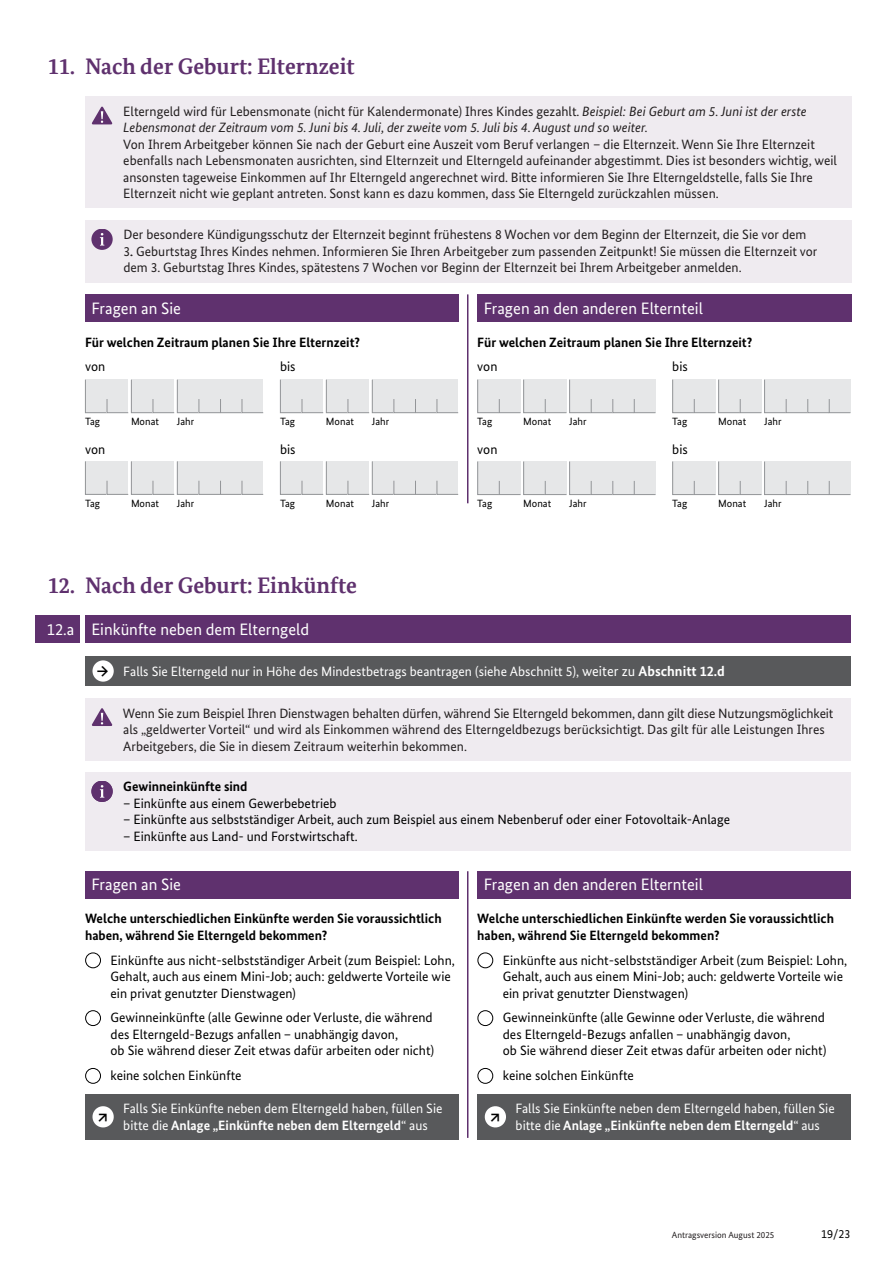
<style>
.page{position:relative;width:893px;height:1263px;background:#fff}
.page>*{position:absolute;margin:0;border:0;box-sizing:border-box;transform-origin:0 0}
.t1{font:700 22.5px "Bundes Serif Office";color:#5f316e}
.t2{font:16.5px "Bundes Sans";color:#fff}
.t3{font:700 15px "Bundes Sans";color:#000}
.t4{font:13.5px/16.5px "Bundes Sans";color:#231f20}
.t5{font:13.5px/16.5px "Bundes Sans";color:#000}
.t6{font:700 13.5px/16.5px "Bundes Sans";color:#000}
.t7{font:13.5px "Bundes Sans";color:#fff}
.t8{font:italic 13.5px/16.5px "Bundes Sans";color:#231f20}
.t9{font:700 13.5px "Bundes Sans";color:#fff}
.t10{font:12px "Bundes Sans";color:#000}
.t11{font:10.5px "Bundes Sans";color:#000}
.t12{font:9px "Bundes Sans";color:#231f20}
.s1{font-style:normal}
.s2{font-size:14.25px}
.s3{font-weight:700;font-size:14.25px}
.s4{font-weight:400}
</style>
<div class="page">
<div style="left:85px;top:97px;width:766px;height:111px;background:#efebf0"></div>
<div style="left:85px;top:220px;width:766px;height:63px;background:#efebf0"></div>
<svg style="left:92px;top:107px;width:20px;height:17px"></svg>
<div style="left:92px;top:229px;width:20px;height:20px;background:#5f316e;border-radius:50%"></div>
<svg style="left:100px;top:233px;width:4px;height:13px"></svg>
<div style="left:85px;top:294px;width:373px;height:27px;background:#5f316e"></div>
<svg style="left:85px;top:379px;width:179px;height:34px;background:#e2e3e4"></svg>
<svg style="left:280px;top:379px;width:179px;height:34px;background:#e2e3e4"></svg>
<svg style="left:85px;top:461px;width:179px;height:34px;background:#e2e3e4"></svg>
<svg style="left:280px;top:461px;width:179px;height:34px;background:#e2e3e4"></svg>
<div style="left:477px;top:294px;width:374px;height:27px;background:#5f316e"></div>
<svg style="left:477px;top:379px;width:179px;height:34px;background:#e2e3e4"></svg>
<svg style="left:672px;top:379px;width:179px;height:34px;background:#e2e3e4"></svg>
<svg style="left:477px;top:461px;width:179px;height:34px;background:#e2e3e4"></svg>
<svg style="left:672px;top:461px;width:179px;height:34px;background:#e2e3e4"></svg>
<hr style="left:467px;top:294px;width:1px;height:209px;background:#5f316e">
<div style="left:85px;top:615px;width:765px;height:27px;background:#5f316e"></div>
<div style="left:85px;top:656px;width:765px;height:30px;background:#58595b"></div>
<div style="left:36px;top:615px;width:44px;height:27px;background:#5f316e"></div>
<div style="left:92px;top:660px;width:22px;height:22px;background:#fff;border-radius:50%"></div>
<div style="left:85px;top:871px;width:373px;height:27px;background:#5f316e"></div>
<div style="left:85px;top:1094px;width:373px;height:45px;background:#58595b"></div>
<div style="left:85px;top:952px;width:16px;height:16px;border:1px solid #000;border-radius:50%"></div>
<div style="left:85px;top:1010px;width:16px;height:16px;border:1px solid #000;border-radius:50%"></div>
<div style="left:85px;top:1068px;width:16px;height:16px;border:1px solid #000;border-radius:50%"></div>
<div style="left:477px;top:871px;width:373px;height:27px;background:#5f316e"></div>
<div style="left:477px;top:1094px;width:373px;height:45px;background:#58595b"></div>
<hr style="left:467px;top:871px;width:1px;height:267px;background:#5f316e">
<div style="left:477px;top:952px;width:16px;height:16px;border:1px solid #000;border-radius:50%"></div>
<div style="left:477px;top:1010px;width:16px;height:16px;border:1px solid #000;border-radius:50%"></div>
<div style="left:477px;top:1068px;width:16px;height:16px;border:1px solid #000;border-radius:50%"></div>
<div style="left:85px;top:698px;width:765px;height:62px;background:#efebf0"></div>
<div style="left:85px;top:772px;width:765px;height:79px;background:#efebf0"></div>
<svg style="left:92px;top:708px;width:20px;height:18px"></svg>
<div style="left:92px;top:781px;width:20px;height:20px;background:#5f316e;border-radius:50%"></div>
<svg style="left:100px;top:785px;width:4px;height:13px"></svg>
<svg style="left:92px;top:1106px;width:22px;height:22px"></svg>
<svg style="left:484px;top:1106px;width:22px;height:22px"></svg>
<h1 class="t1" style="left:48px;top:53px;width:309px">11. Nach der Geburt: Elternzeit</h1>
<p class="t8" style="left:123px;top:102px;width:685px"><span class="s1">Elterngeld wird für Lebensmonate (nicht für Kalendermonate) Ihres Kindes gezahlt.</span> Beispiel: Bei Geburt am 5. Juni ist der erste<br>Lebensmonat der Zeitraum vom 5. Juni bis 4. Juli, der zweite vom 5. Juli bis 4. August und so weiter.</p>
<p class="t4" style="left:123px;top:136px;width:715px">Von Ihrem Arbeitgeber können Sie nach der Geburt eine Auszeit vom Beruf verlangen – die Elternzeit. Wenn Sie Ihre Elternzeit ebenfalls nach Lebensmonaten ausrichten, sind Elternzeit und Elterngeld aufeinander abgestimmt. Dies ist besonders wichtig, weil ansonsten tageweise Einkommen auf Ihr Elterngeld angerechnet wird. Bitte informieren Sie Ihre Elterngeldstelle, falls Sie Ihre Elternzeit nicht wie geplant antreten. Sonst kann es dazu kommen, dass Sie Elterngeld zurückzahlen müssen.</p>
<p class="t4" style="left:123px;top:226px;width:684px">Der besondere Kündigungsschutz der Elternzeit beginnt frühestens 8 Wochen vor dem Beginn der Elternzeit, die Sie vor dem</p>
<p class="t4" style="left:123px;top:243px;width:696px">3. Geburtstag Ihres Kindes nehmen. Informieren Sie Ihren Arbeitgeber zum passenden Zeitpunkt! Sie müssen die Elternzeit vor dem 3. Geburtstag Ihres Kindes, spätestens 7 Wochen vor Beginn der Elternzeit bei Ihrem Arbeitgeber anmelden.</p>
<p class="t2" style="left:91px;top:298px;width:91px">Fragen an Sie</p>
<p class="t6" style="left:85px;top:333px;width:277px">Für welchen Zeitraum planen Sie Ihre Elternzeit?</p>
<p class="t5" style="left:85px;top:358px;width:22px">von</p>
<p class="t5" style="left:280px;top:358px;width:17px">bis</p>
<p class="t2" style="left:484px;top:298px;width:221px">Fragen an den anderen Elternteil</p>
<p class="t6" style="left:477px;top:333px;width:277px">Für welchen Zeitraum planen Sie Ihre Elternzeit?</p>
<p class="t5" style="left:477px;top:358px;width:22px">von</p>
<p class="t5" style="left:672px;top:358px;width:17px">bis</p>
<p class="t11" style="left:85px;top:415px;width:17px">Tag</p>
<p class="t11" style="left:131px;top:415px;width:30px">Monat</p>
<p class="t11" style="left:177px;top:415px;width:19px">Jahr</p>
<p class="t11" style="left:280px;top:415px;width:17px">Tag</p>
<p class="t11" style="left:326px;top:415px;width:30px">Monat</p>
<p class="t11" style="left:372px;top:415px;width:19px">Jahr</p>
<p class="t11" style="left:477px;top:415px;width:17px">Tag</p>
<p class="t11" style="left:523px;top:415px;width:30px">Monat</p>
<p class="t11" style="left:569px;top:415px;width:19px">Jahr</p>
<p class="t11" style="left:672px;top:415px;width:17px">Tag</p>
<p class="t11" style="left:718px;top:415px;width:30px">Monat</p>
<p class="t11" style="left:764px;top:415px;width:19px">Jahr</p>
<p class="t5" style="left:85px;top:441px;width:22px">von</p>
<p class="t5" style="left:280px;top:441px;width:17px">bis</p>
<p class="t5" style="left:477px;top:441px;width:22px">von</p>
<p class="t5" style="left:672px;top:441px;width:17px">bis</p>
<p class="t11" style="left:85px;top:497px;width:17px">Tag</p>
<p class="t11" style="left:131px;top:497px;width:30px">Monat</p>
<p class="t11" style="left:177px;top:497px;width:19px">Jahr</p>
<p class="t11" style="left:280px;top:497px;width:17px">Tag</p>
<p class="t11" style="left:326px;top:497px;width:30px">Monat</p>
<p class="t11" style="left:372px;top:497px;width:19px">Jahr</p>
<p class="t11" style="left:477px;top:497px;width:17px">Tag</p>
<p class="t11" style="left:523px;top:497px;width:30px">Monat</p>
<p class="t11" style="left:569px;top:497px;width:19px">Jahr</p>
<p class="t11" style="left:672px;top:497px;width:17px">Tag</p>
<p class="t11" style="left:718px;top:497px;width:30px">Monat</p>
<p class="t11" style="left:764px;top:497px;width:19px">Jahr</p>
<h1 class="t1" style="left:48px;top:572px;width:311px">12. Nach der Geburt: Einkünfte</h1>
<p class="t2" style="left:47px;top:619px;width:29px">12.a</p>
<p class="t2" style="left:91px;top:619px;width:219px">Einkünfte neben dem Elterngeld</p>
<p class="t7" style="left:123px;top:663px;width:603px">Falls Sie Elterngeld nur in Höhe des Mindestbetrags beantragen (siehe Abschnitt 5), <span class="s2">weiter zu</span> <span class="s3">Abschnitt 12.d</span></p>
<p class="t3" style="left:97px;top:661px;width:14px">→</p>
<p class="t4" style="left:123px;top:705px;width:712px">Wenn Sie zum Beispiel Ihren Dienstwagen behalten dürfen, während Sie Elterngeld bekommen, dann gilt diese Nutzungsmöglichkeit als „geldwerter Vorteil“ und wird als Einkommen während des Elterngeldbezugs berücksichtigt. Das gilt für alle Leistungen Ihres<br>Arbeit gebers, die Sie in diesem Zeitraum weiterhin bekommen.</p>
<p class="t6" style="left:123px;top:778px;width:126px">Gewinneinkünfte sind</p>
<p class="t5" style="left:123px;top:795px;width:215px">– Einkünfte aus einem Gewerbebetrieb</p>
<p class="t5" style="left:123px;top:811px;width:608px">– Einkünfte aus selbstständiger Arbeit, auch zum Beispiel aus einem Nebenberuf oder einer Fotovoltaik-Anlage</p>
<p class="t5" style="left:123px;top:828px;width:236px">– Einkünfte aus Land- und Forstwirtschaft.</p>
<p class="t2" style="left:91px;top:875px;width:91px">Fragen an Sie</p>
<p class="t6" style="left:85px;top:910px;width:358px">Welche unterschiedlichen Einkünfte werden Sie voraussichtlich haben, während Sie Elterngeld bekommen?</p>
<p class="t5" style="left:111px;top:951px;width:346px">Einkünfte aus nicht-selbstständiger Arbeit (zum Beispiel: Lohn,<br>Gehalt, auch aus einem Mini-Job; auch: geldwerte Vorteile wie ein privat genutzter Dienstwagen)</p>
<p class="t5" style="left:111px;top:1009px;width:325px">Gewinneinkünfte (alle Gewinne oder Verluste, die während des Elterngeld- Bezugs anfallen – unabhängig davon,<br>ob Sie während dieser Zeit etwas dafür arbeiten oder nicht)</p>
<p class="t5" style="left:111px;top:1067px;width:133px">keine solchen Einkünfte</p>
<p class="t7" style="left:123px;top:1100px;width:321px">Falls Sie Einkünfte neben dem Elterngeld haben, füllen Sie</p>
<p class="t9" style="left:123px;top:1117px;width:306px"><span class="s4">bitte die</span> Anlage „Einkünfte neben dem Elterngeld<span class="s4">“ aus</span></p>
<p class="t2" style="left:484px;top:875px;width:221px">Fragen an den anderen Elternteil</p>
<p class="t6" style="left:477px;top:910px;width:358px">Welche unterschiedlichen Einkünfte werden Sie voraussichtlich haben, während Sie Elterngeld bekommen?</p>
<p class="t5" style="left:503px;top:951px;width:346px">Einkünfte aus nicht-selbstständiger Arbeit (zum Beispiel: Lohn,<br>Gehalt, auch aus einem Mini-Job; auch: geldwerte Vorteile wie ein privat genutzter Dienstwagen)</p>
<p class="t5" style="left:503px;top:1009px;width:325px">Gewinneinkünfte (alle Gewinne oder Verluste, die während des Elterngeld- Bezugs anfallen – unabhängig davon,<br>ob Sie während dieser Zeit etwas dafür arbeiten oder nicht)</p>
<p class="t5" style="left:503px;top:1067px;width:133px">keine solchen Einkünfte</p>
<p class="t7" style="left:516px;top:1100px;width:321px">Falls Sie Einkünfte neben dem Elterngeld haben, füllen Sie</p>
<p class="t9" style="left:516px;top:1117px;width:306px"><span class="s4">bitte die</span> Anlage „Einkünfte neben dem Elterngeld<span class="s4">“ aus</span></p>
<p class="t12" style="left:672px;top:1229px;width:104px">Antragsversion August 2025</p>
<p class="t10" style="left:821px;top:1226px;width:31px">19/23</p>
</div>
